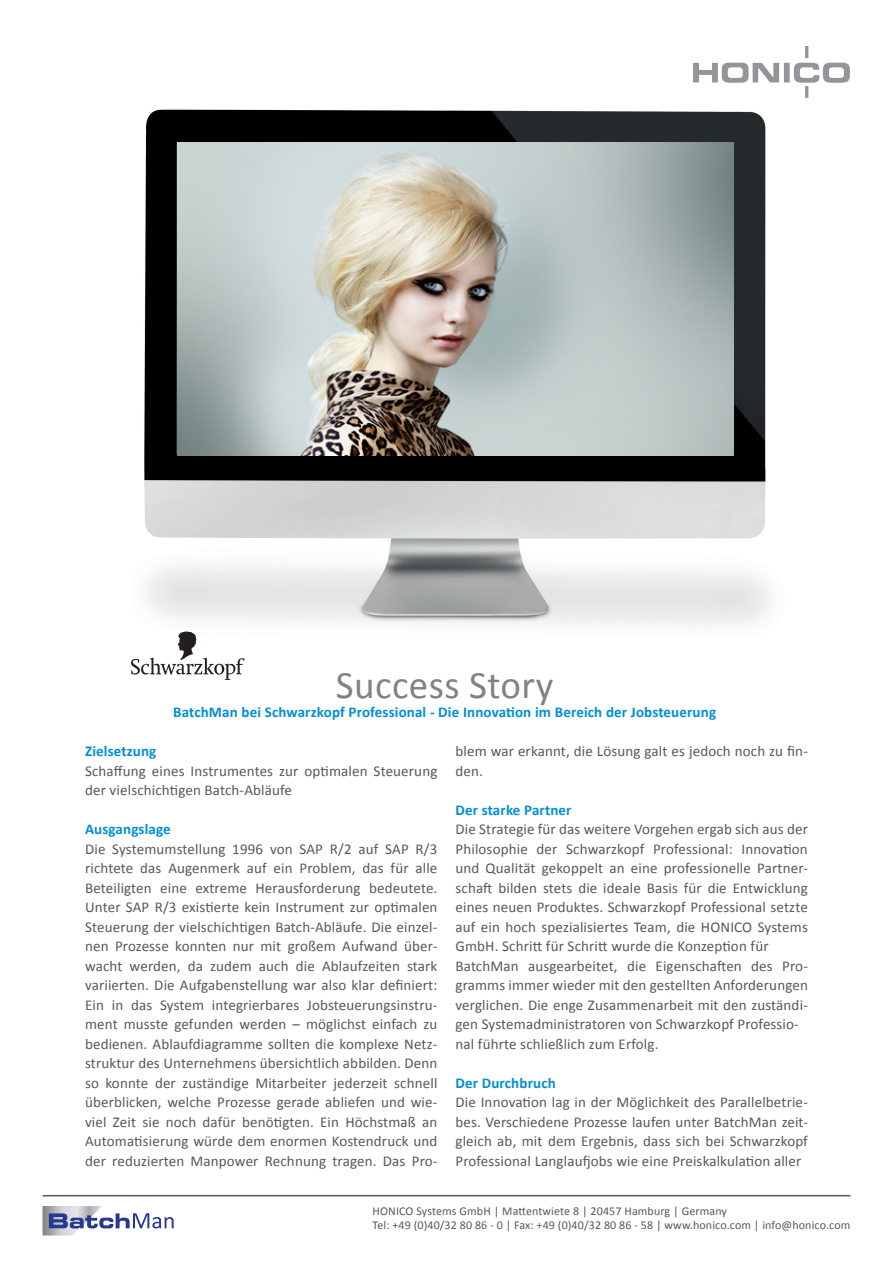
<style>
.page{position:relative;width:893px;height:1263px;background:#fff}
.page>*{position:absolute;margin:0;border:0;box-sizing:border-box;transform-origin:0 0}
.Headline{font:39px "Calibri";letter-spacing:.01em;color:#808285}
.Fließtext{font:15px/19.5px "Calibri";letter-spacing:.01em;color:#57585a;text-align:justify}
.Untertitel{font:700 15px "Calibri";letter-spacing:.01em;color:#008fd5}
.Aufzählung{font:700 15px "Calibri";letter-spacing:.01em;color:#008fd5}
.Fließtext-2{font:700 15px "Calibri";letter-spacing:.01em;color:#008fd5}
.Fließtext-3{font:12px "Calibri";letter-spacing:.01em;color:#57585a}
</style>
<div class="page">
<hr style="left:43px;top:1195px;width:807px;height:1px;background:#57585a">
<img style="left:144px;top:109px;width:627px;height:517px">
<img style="left:178px;top:142px;width:555px;height:313px">
<img style="left:693px;top:47px;width:157px;height:51px">
<svg style="left:131px;top:631px;width:113px;height:49px"></svg>
<svg style="left:43px;top:1206px;width:131px;height:29px"></svg>
<p class="Headline" style="left:336px;top:660px;width:219px">Success Story</p>
<p class="Untertitel" style="left:173px;top:702px;width:544px">BatchMan bei Schwarzkopf Professional - Die Innovation im Bereich der Jobsteuerung</p>
<p class="Aufzählung" style="left:85px;top:741px;width:73px">Zielsetzung</p>
<p class="Fließtext" style="left:85px;top:761px;width:354px">Schaffung eines Instrumentes zur optimalen Steuerung der vielschichtigen Batch-Abläufe</p>
<p class="Aufzählung" style="left:85px;top:819px;width:87px">Ausgangslage</p>
<p class="Fließtext" style="left:85px;top:839px;width:354px">Die Systemumstellung 1996 von SAP R/2 auf SAP R/3 richtete das Augenmerk auf ein Problem, das für alle Beteiligten eine extreme Herausforderung bedeutete.<br>Unter SAP R/3 existierte kein Instrument zur optimalen Steuerung der vielschichtigen Batch-Abläufe. Die einzel&shy;nen Prozesse konnten nur mit großem Aufwand über&shy;wacht werden, da zudem auch die Ablaufzeiten stark variierten. Die Aufgabenstellung war also klar definiert:<br>Ein in das System integrierbares Jobsteuerungsinstru&shy;ment musste gefunden werden – möglichst einfach zu bedienen. Ablaufdiagramme sollten die komplexe Netz&shy;struktur des Unternehmens übersichtlich abbilden. Denn so konnte der zuständige Mitarbeiter jederzeit schnell überblicken, welche Prozesse gerade abliefen und wie&shy;viel Zeit sie noch dafür benötigten. Ein Höchstmaß an Automatisierung würde dem enormen Kostendruck und der reduzierten Manpower Rechnung tragen. Das Pro-</p>
<p class="Fließtext" style="left:455px;top:741px;width:354px">blem war erkannt, die Lösung galt es jedoch noch zu fin&shy;den.</p>
<p class="Aufzählung" style="left:455px;top:800px;width:118px">Der starke Partner</p>
<p class="Fließtext" style="left:455px;top:819px;width:354px">Die Strategie für das weitere Vorgehen ergab sich aus der Philosophie der Schwarzkopf Professional: Innovation und Qualität gekoppelt an eine professionelle Partner&shy;schaft bilden stets die ideale Basis für die Entwicklung eines neuen Produktes. Schwarzkopf Professional setzte auf ein hoch spezialisiertes Team, die HONICO Systems GmbH. Schritt für Schritt wurde die Konzeption für</p>
<p class="Fließtext" style="left:455px;top:956px;width:354px">BatchMan ausgearbeitet, die Eigenschaften des Pro&shy;gramms immer wieder mit den gestellten Anforderungen verglichen. Die enge Zusammenarbeit mit den zuständi&shy;gen Systemadministratoren von Schwarzkopf Professio-</p>
<p class="Fließtext" style="left:455px;top:1034px;width:205px">nal führte schließlich zum Erfolg.</p>
<p class="Fließtext-2" style="left:455px;top:1073px;width:102px">Der Durchbruch</p>
<p class="Fließtext" style="left:455px;top:1092px;width:354px">Die Innovation lag in der Möglichkeit des Parallelbetrie&shy;bes. Verschiedene Prozesse laufen unter BatchMan zeit&shy;gleich ab, mit dem Ergebnis, dass sich bei Schwarzkopf Professional Langlaufjobs wie eine Preiskalkulation aller</p>
<p class="Fließtext-3" style="left:372px;top:1203px;width:356px">HONICO Systems GmbH | Mattentwiete 8 | 20457 Hamburg | Germany</p>
<p class="Fließtext-3" style="left:372px;top:1217px;width:479px">Tel: +49 (0)40/32 80 86 - 0 | Fax: +49 (0)40/32 80 86 - 58 | www.honico.com | info@honico.com</p>
</div>
